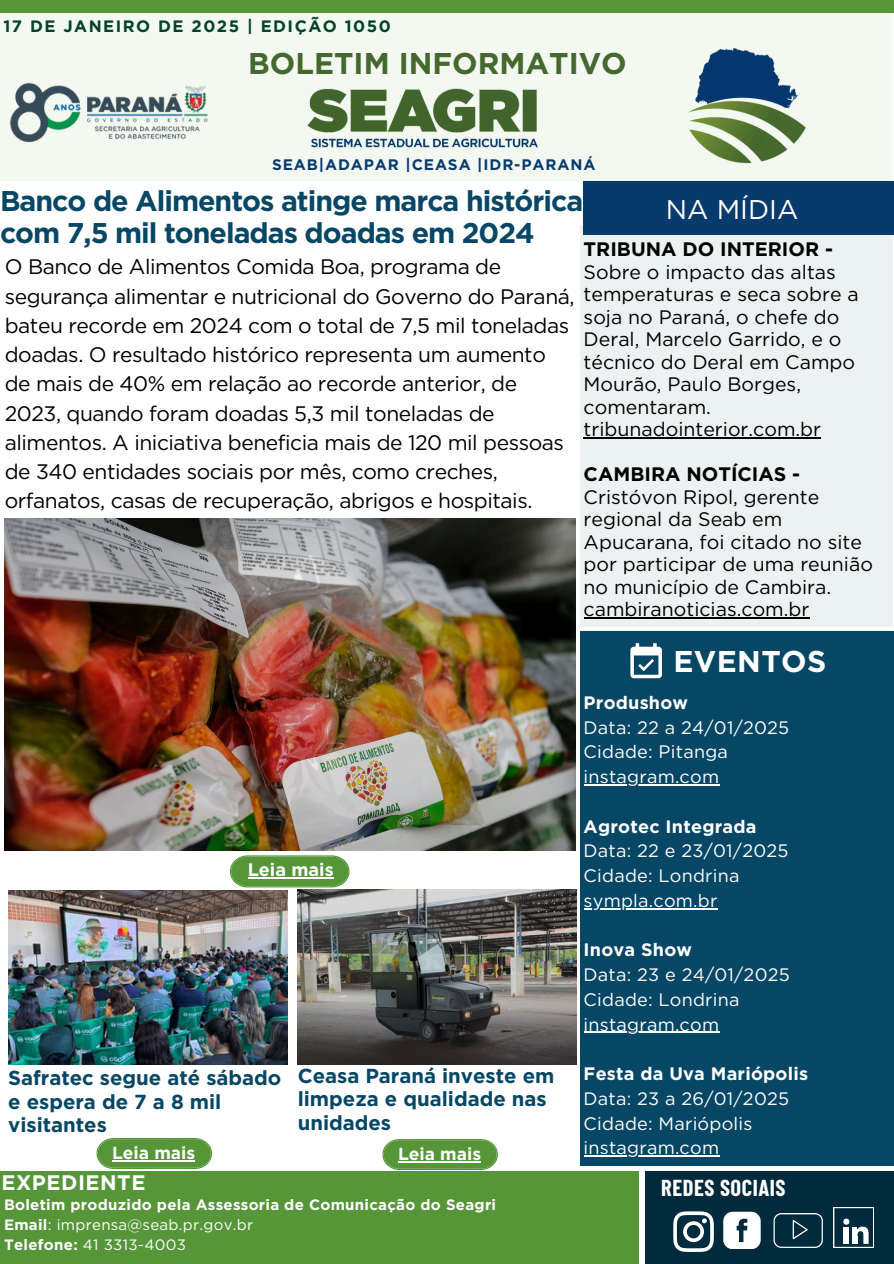
<style>
.page{position:relative;width:894px;height:1264px;background:#fff}
.page>*{position:absolute;margin:0;border:0;box-sizing:border-box;transform-origin:0 0}
.t1{font:700 30px "Gotham";color:#45682e}
.t2{font:700 30px "Gotham";letter-spacing:.015em;color:#fff}
.t3{font:700 28.5px/31.5px "Gotham";letter-spacing:-.035em;color:#064766}
.t4{font:27px "Gotham";color:#fff}
.t5{font:700 22.5px "Barlow Condensed";letter-spacing:.025em;color:#fff}
.t6{font:21px/29.2px "Gotham";letter-spacing:-.02em;color:#000}
.t7{font:700 21px "Gotham";letter-spacing:.025em;color:#fff}
.t8{font:700 20.25px/23.7px "Gotham";color:#064766}
.t9{font:19.5px/22.5px "Gotham";color:#000}
.t10{font:18px "Gotham";letter-spacing:.015em;color:#fff}
.t11{font:700 18px "Gotham";letter-spacing:.015em;color:#fff}
.t12{font:700 17.4px "Gotham";color:#fff}
.t13{font:700 16.5px "Gotham";letter-spacing:.09em;color:#014424}
.t14{font:700 15.3px "Gotham";letter-spacing:.06em;color:#073b6e}
.t15{font:700 15px "Gotham";letter-spacing:.02em;color:#fff}
.t16{font:15px "Gotham";letter-spacing:.02em;color:#fff}
.s1{font-weight:700}
</style>
<div class="page">
<div style="left:0;top:12px;width:892px;height:169px;background:#f3f8f1"></div>
<img style="left:688px;top:48px;width:118px;height:116px">
<div style="left:0;top:0;width:893px;height:12px;background:#569639"></div>
<div style="left:0;top:1170px;width:638px;height:93px;background:#569639"></div>
<div style="left:644px;top:1170px;width:249px;height:93px;background:#022a3d"></div>
<svg style="left:673px;top:1211px;width:40px;height:40px"></svg>
<svg style="left:723px;top:1211px;width:38px;height:38px"></svg>
<img style="left:9px;top:82px;width:199px;height:61px">
<svg style="left:773px;top:1207px;width:100px;height:41px"></svg>
<img style="left:307px;top:88px;width:231px;height:60px">
<div style="left:580px;top:225px;width:312px;height:401px;background:#ecf2f2"></div>
<div style="left:583px;top:181px;width:310px;height:53px;background:#073b6e"></div>
<img style="left:8px;top:890px;width:279px;height:174px">
<svg style="left:96px;top:1138px;width:116px;height:30px;background:#66a04c"></svg>
<img style="left:297px;top:889px;width:279px;height:175px">
<svg style="left:382px;top:1139px;width:116px;height:30px;background:#67a04d"></svg>
<svg style="left:229px;top:855px;width:121px;height:32px;background:#6aa250"></svg>
<hr style="left:248px;top:877px;width:86px;height:1px;background:#fff">
<div style="left:580px;top:631px;width:313px;height:534px;background:#064766"></div>
<hr style="left:583px;top:784px;width:136px;height:1px;background:#fff">
<hr style="left:583px;top:908px;width:134px;height:1px;background:#fff">
<hr style="left:583px;top:1031px;width:136px;height:1px;background:#fff">
<hr style="left:583px;top:1155px;width:136px;height:1px;background:#fff">
<svg style="left:630px;top:643px;width:31px;height:35px"></svg>
<img style="left:5px;top:518px;width:570px;height:332px">
<hr style="left:112px;top:1160px;width:83px;height:1px;background:#fff">
<hr style="left:583px;top:437px;width:237px;height:1px;background:#000">
<hr style="left:583px;top:617px;width:226px;height:1px;background:#000">
<hr style="left:398px;top:1161px;width:83px;height:1px;background:#fff">
<p class="t13" style="left:4px;top:17px;width:388px">17 DE JANEIRO DE 2025 | EDIÇÃO 1050</p>
<p class="t1" style="left:248px;top:45px;width:380px">BOLETIM INFORMATIVO</p>
<p class="t14" style="left:272px;top:155px;width:325px">SEAB|ADAPAR |CEASA |IDR-PARANÁ</p>
<h5 class="t3" style="left:0;top:185px;width:584px">Banco de Alimentos atinge marca histórica com 7,5 mil toneladas doadas em 2024</h5>
<h1 class="t4" style="left:665px;top:193px;width:134px">NA MÍDIA</h1>
<p class="t9" style="left:583px;top:238px;width:276px"><span class="s1">TRIBUNA DO INTERIOR -<br></span>Sobre o impacto das altas temperaturas e seca sobre a soja no Paraná, o chefe do<br>Deral, Marcelo Garrido, e o técnico do Deral em Campo<br>Mourão, Paulo Borges, comentaram. tribunadointerior.com.br</p>
<p class="t9" style="left:583px;top:463px;width:291px"><span class="s1">CAMBIRA NOTÍCIAS -<br></span>Cristóvon Ripol, gerente regional da Seab em<br>Apucarana, foi citado no site por participar de uma reunião no município de Cambira. cambiranoticias.com.br</p>
<h5 class="t6" style="left:5px;top:252px;width:571px">O Banco de Alimentos Comida Boa, programa de segurança alimentar e nutricional do Governo do Paraná, bateu recorde em 2024 com o total de 7,5 mil toneladas doadas. O resultado histórico representa um aumento de mais de 40% em relação ao recorde anterior, de 2023, quando foram doadas 5,3 mil toneladas de alimentos. A iniciativa beneficia mais de 120 mil pessoas de 340 entidades sociais por mês, como creches, orfanatos, casas de recuperação, abrigos e hospitais.</h5>
<p class="t11" style="left:248px;top:858px;width:87px">Leia mais</p>
<p class="t8" style="left:8px;top:1065px;width:274px">Safratec segue até sábado e espera de 7 a 8 mil visitantes</p>
<p class="t12" style="left:112px;top:1142px;width:84px">Leia mais</p>
<p class="t8" style="left:297px;top:1063px;width:258px">Ceasa Paraná investe em limpeza e qualidade nas unidades</p>
<p class="t12" style="left:398px;top:1143px;width:84px">Leia mais</p>
<p class="t2" style="left:673px;top:643px;width:154px">EVENTOS</p>
<h1 class="t11" style="left:583px;top:691px;width:106px">Produshow</h1>
<p class="t10" style="left:583px;top:716px;width:207px">Data: 22 a 24/01/2025</p>
<p class="t10" style="left:583px;top:741px;width:146px">Cidade: Pitanga</p>
<p class="t10" style="left:583px;top:765px;width:137px">instagram.com</p>
<h3 class="t11" style="left:583px;top:815px;width:174px">Agrotec Integrada</h3>
<h2 class="t10" style="left:583px;top:840px;width:206px">Data: 22 e 23/01/2025</h2>
<p class="t10" style="left:583px;top:864px;width:157px">Cidade: Londrina</p>
<p class="t10" style="left:583px;top:889px;width:135px">sympla.com.br</p>
<h6 class="t11" style="left:583px;top:939px;width:110px">Inova Show</h6>
<p class="t10" style="left:583px;top:963px;width:208px">Data: 23 e 24/01/2025</p>
<p class="t10" style="left:583px;top:988px;width:157px">Cidade: Londrina</p>
<p class="t10" style="left:583px;top:1013px;width:137px">instagram.com</p>
<p class="t11" style="left:583px;top:1062px;width:226px">Festa da Uva Mariópolis</p>
<p class="t10" style="left:583px;top:1087px;width:207px">Data: 23 a 26/01/2025</p>
<p class="t10" style="left:583px;top:1112px;width:170px">Cidade: Mariópolis</p>
<p class="t10" style="left:583px;top:1137px;width:137px">instagram.com</p>
<p class="t7" style="left:2px;top:1169px;width:145px">EXPEDIENTE</p>
<p class="t5" style="left:661px;top:1173px;width:126px">REDES SOCIAIS</p>
<p class="t5" style="left:652px;top:1176px;width:126px">REDES SOCIAIS</p>
<p class="t15" style="left:4px;top:1195px;width:493px">Boletim produzido pela Assessoria de Comunicação do Seagri</p>
<p class="t16" style="left:4px;top:1215px;width:250px"><span class="s1">Email</span>: imprensa@seab.pr.gov.br</p>
<p class="t16" style="left:4px;top:1235px;width:183px"><span class="s1">Telefone:</span> 41 3313-4003</p>
</div>
